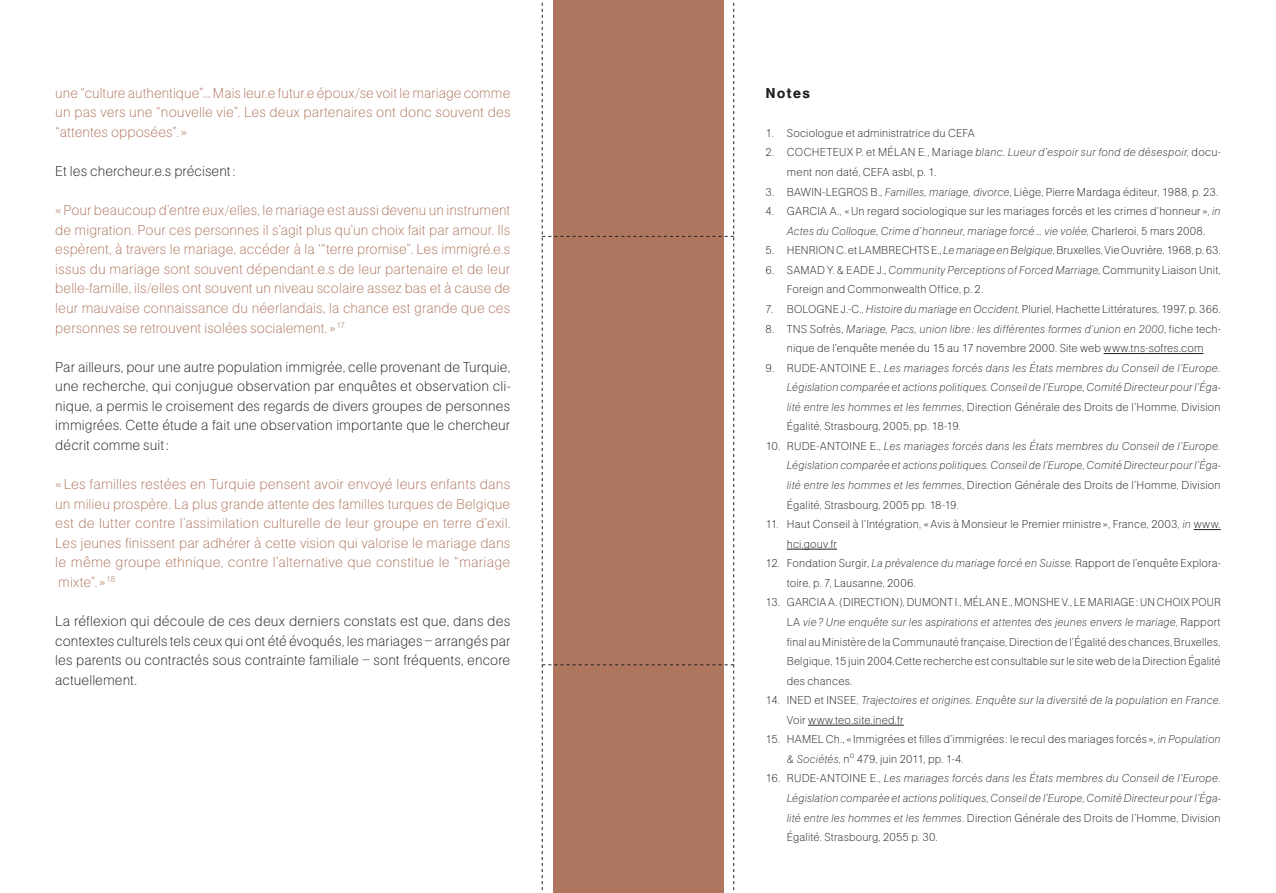
<style>
.page{position:relative;width:1276px;height:893px;background:#fff}
.page>*{position:absolute;margin:0;border:0;box-sizing:border-box;transform-origin:0 0}
.t1{font:15px/19.5px "LA Buch";letter-spacing:.005em;color:#af765f;text-align:justify}
.t2{font:15px/19.5px "LA Buch";letter-spacing:.005em;color:#231f20;text-align:justify}
.t3{font:15px "A Buch Bld";letter-spacing:.07em;color:#231f20}
.t4{font:12px/19.5px "LA Buch";letter-spacing:.015em;color:#231f20}
.t5{font:12px/19.5px "LA Buch Itlic";letter-spacing:.015em;color:#231f20;text-align:right}
.s1{font-family:"LA Buch"}
.s2{font-family:"LA Buch Itlic"}
</style>
<div class="page">
<svg style="left:542px;top:0;width:192px;height:893px;background:#b3806b"></svg>
<hr style="left:1103px;top:353px;width:100px;height:1px;background:#231f20">
<svg style="left:1193px;top:529px;width:27px;height:1px"></svg>
<hr style="left:787px;top:549px;width:50px;height:1px;background:#231f20">
<hr style="left:808px;top:725px;width:95px;height:1px;background:#231f20">
<p class="t1" style="left:55px;top:84px;width:457px">une “culture authentique”… Mais leur.e futur.e époux/se voit le mariage comme un pas vers une “nouvelle vie”. Les deux partenaires ont donc souvent des “attentes opposées”. »</p>
<p class="t2" style="left:55px;top:163px;width:181px">Et les chercheur.e.s précisent:</p>
<p class="t1" style="left:55px;top:202px;width:457px">«Pour beaucoup d’entre eux/elles, le mariage est aussi devenu un instrument de migration. Pour ces personnes il s’agit plus qu’un choix fait par amour. Ils espèrent, à travers le mariage, accéder à la ‘“terre promise”. Les immigré.e.s issus du mariage sont souvent dépendant.e.s de leur partenaire et de leur belle-famille, ils/elles ont souvent un niveau scolaire assez bas et à cause de leur mauvaise connaissance du néerlandais, la chance est grande que ces personnes se retrouvent isolées socialement. »<sup>17</sup></p>
<p class="t2" style="left:55px;top:358px;width:456px">Par ailleurs, pour une autre population immigrée, celle provenant de Turquie, une recherche, qui conjugue observation par enquêtes et observation cli&shy;nique, a permis le croisement des regards de divers groupes de personnes immigrées. Cette étude a fait une observation importante que le chercheur décrit comme suit:</p>
<p class="t1" style="left:55px;top:475px;width:457px">« Les familles restées en Turquie pensent avoir envoyé leurs enfants dans un milieu prospère. La plus grande attente des familles turques de Belgique est de lutter contre l’assimilation culturelle de leur groupe en terre d’exil.<br>Les jeunes finissent par adhérer à cette vision qui valorise le mariage dans le même groupe ethnique, contre l’alternative que constitue le “mariage mixte”. »<sup>18</sup></p>
<p class="t2" style="left:55px;top:612px;width:457px">La réflexion qui découle de ces deux derniers constats est que, dans des contextes culturels tels ceux qui ont été évoqués, les mariages – arrangés par les parents ou contractés sous contrainte familiale – sont fréquents, encore actuellement.</p>
<p class="t3" style="left:765px;top:83px;width:46px">Notes</p>
<p class="t4" style="left:765px;top:124px;width:211px">1. Sociologue et administratrice du CEFA</p>
<p class="t4" style="left:765px;top:144px;width:38px">2. Cocheteu</p>
<p class="t4" style="left:846px;top:144px;width:49px">x P. et Mélan</p>
<p class="t5" style="left:918px;top:144px;width:304px"><span class="s1">E., Mariage</span> blanc. Lueur d’espoir sur fond de désespoir<span class="s1">, docu-</span></p>
<p class="t4" style="left:787px;top:163px;width:91px">ment non daté, Cefa</p>
<p class="t4" style="left:892px;top:163px;width:46px">asbl, p. 1.</p>
<p class="t4" style="left:765px;top:183px;width:75px">3. Bawin-Legros</p>
<p class="t4" style="left:870px;top:183px;width:349px">B., <span class="s2">Familles, mariage, divorce</span>, Liège, Pierre Mardaga éditeur, 1988, p. 23.</p>
<p class="t4" style="left:765px;top:202px;width:37px">4. Garcia</p>
<p class="t4" style="left:830px;top:202px;width:392px">A., «Un regard sociologique sur les mariages forcés et les crimes d’honneur », <span class="s2">in</span></p>
<p class="t5" style="left:787px;top:222px;width:420px">Actes du Colloque, Crime d’honneur, mariage forcé … vie volée<span class="s1">, Charleroi, 5 mars 2008.</span></p>
<p class="t4" style="left:765px;top:242px;width:37px">5. Henrion</p>
<p class="t4" style="left:836px;top:242px;width:37px">C. et Lambrechts</p>
<p class="t4" style="left:931px;top:242px;width:291px">E., <span class="s2">Le mariage en Belgique</span>, Bruxelles, Vie Ouvrière, 1968, p. 63.</p>
<p class="t4" style="left:765px;top:261px;width:37px">6. Samad</p>
<p class="t4" style="left:827px;top:261px;width:34px">Y. &amp; Eade</p>
<p class="t5" style="left:876px;top:261px;width:345px"><span class="s1">J.,</span> Community Perceptions of Forced Marriage<span class="s1">, Community Liaison Unit,</span></p>
<p class="t4" style="left:787px;top:281px;width:198px">Foreign and Commonwealth Office, p. 2.</p>
<p class="t4" style="left:765px;top:300px;width:37px">7. Bologne</p>
<p class="t4" style="left:841px;top:300px;width:381px">J.-C., <span class="s2">Histoire du mariage en Occident</span>, Pluriel, Hachette Littératures, 1997, p. 366.</p>
<p class="t5" style="left:765px;top:320px;width:456px"><span class="s1">8. TNS Sofrès,</span> Mariage, Pacs, union libre: les différentes formes d’union en 2000<span class="s1">, fiche tech-</span></p>
<p class="t4" style="left:787px;top:339px;width:418px">nique de l’enquête menée du 15 au 17 novembre 2000. Site web www.tns-sofres.com</p>
<p class="t5" style="left:765px;top:359px;width:457px"><span class="s1">9. RUDE-ANTOINE E.,</span> Les mariages forcés dans les États membres du Conseil de l’Europe.<br>Législation comparée et actions politiques. Conseil de l’Europe, Comité Directeur pour l’Éga-</p>
<p class="t4" style="left:787px;top:398px;width:435px"><span class="s2">lité entre les hommes et les femmes</span>, Direction Générale des Droits de l’Homme, Division<br>Égalité, Strasbourg, 2005, pp. 18-19.</p>
<p class="t5" style="left:765px;top:437px;width:457px"><span class="s1">10. RUDE-ANTOINE E.,</span> Les mariages forcés dans les États membres du Conseil de l’Europe.<br>Législation comparée et actions politiques. Conseil de l’Europe, Comité Directeur pour l’Éga-</p>
<p class="t4" style="left:787px;top:476px;width:435px"><span class="s2">lité entre les hommes et les femmes</span>, Direction Générale des Droits de l’Homme, Division<br>Égalité, Strasbourg, 2005 pp. 18-19.</p>
<p class="t4" style="left:787px;top:515px;width:435px;text-indent:-21px">11. Haut Conseil à l’Intégration, «Avis à Monsieur le Premier ministre», France, 2003, <span class="s2">in</span> www. hci.gouv.fr</p>
<p class="t4" style="left:787px;top:554px;width:435px;text-indent:-21px">12. Fondation Surgir, <span class="s2">La prévalence du mariage forcé en Suisse</span>. Rapport de l’enquête Explora&shy;toire, p. 7, Lausanne, 2006.</p>
<p class="t4" style="left:765px;top:594px;width:37px">13. Garcia</p>
<p class="t4" style="left:828px;top:594px;width:22px">A. (direction</p>
<p class="t4" style="left:899px;top:594px;width:25px">), Dumont</p>
<p class="t4" style="left:955px;top:594px;width:26px">I., Mélan</p>
<p class="t4" style="left:1002px;top:594px;width:30px">E., Monshe</p>
<p class="t4" style="left:1062px;top:594px;width:33px">V., Le mariage</p>
<p class="t4" style="left:1136px;top:594px;width:28px">: un choi</p>
<p class="t4" style="left:1183px;top:594px;width:17px">x pour</p>
<p class="t5" style="left:787px;top:613px;width:435px"><span class="s1">la</span> vie ? Une enquête sur les aspirations et attentes des jeunes envers le mariage<span class="s1">, Rapport</span></p>
<p class="t4" style="left:787px;top:633px;width:435px;text-align:justify">final au Ministère de la Communauté française, Direction de l’Égalité des chances, Bruxelles, Belgique, 15 juin 2004.Cette recherche est consultable sur le site web de la Direction Égalité des chances.</p>
<p class="t5" style="left:765px;top:691px;width:456px"><span class="s1">14. INED et INSEE,</span> Trajectoires et origines. Enquête sur la diversité de la population en France<span class="s1">.</span></p>
<p class="t4" style="left:787px;top:711px;width:118px">Voir www.teo.site.ined.fr</p>
<p class="t4" style="left:765px;top:730px;width:38px">15. Hamel</p>
<p class="t4" style="left:787px;top:730px;width:435px;text-indent:39px">Ch., « Immigrées et filles d’immigrées : le recul des mariages forcés », <span class="s2">in Population &amp; Sociétés</span>, n<sup>o</sup> 479, juin 2011, pp. 1-4.</p>
<p class="t5" style="left:765px;top:770px;width:457px"><span class="s1">16. RUDE-ANTOINE E.,</span> Les mariages forcés dans les États membres du Conseil de l’Europe.<br>Législation comparée et actions politiques, Conseil de l’Europe, Comité Directeur pour l’Éga-</p>
<p class="t4" style="left:787px;top:809px;width:435px"><span class="s2">lité entre les hommes et les femmes</span>. Direction Générale des Droits de l’Homme, Division<br>Égalité. Strasbourg, 2055 p. 30.</p>
</div>
